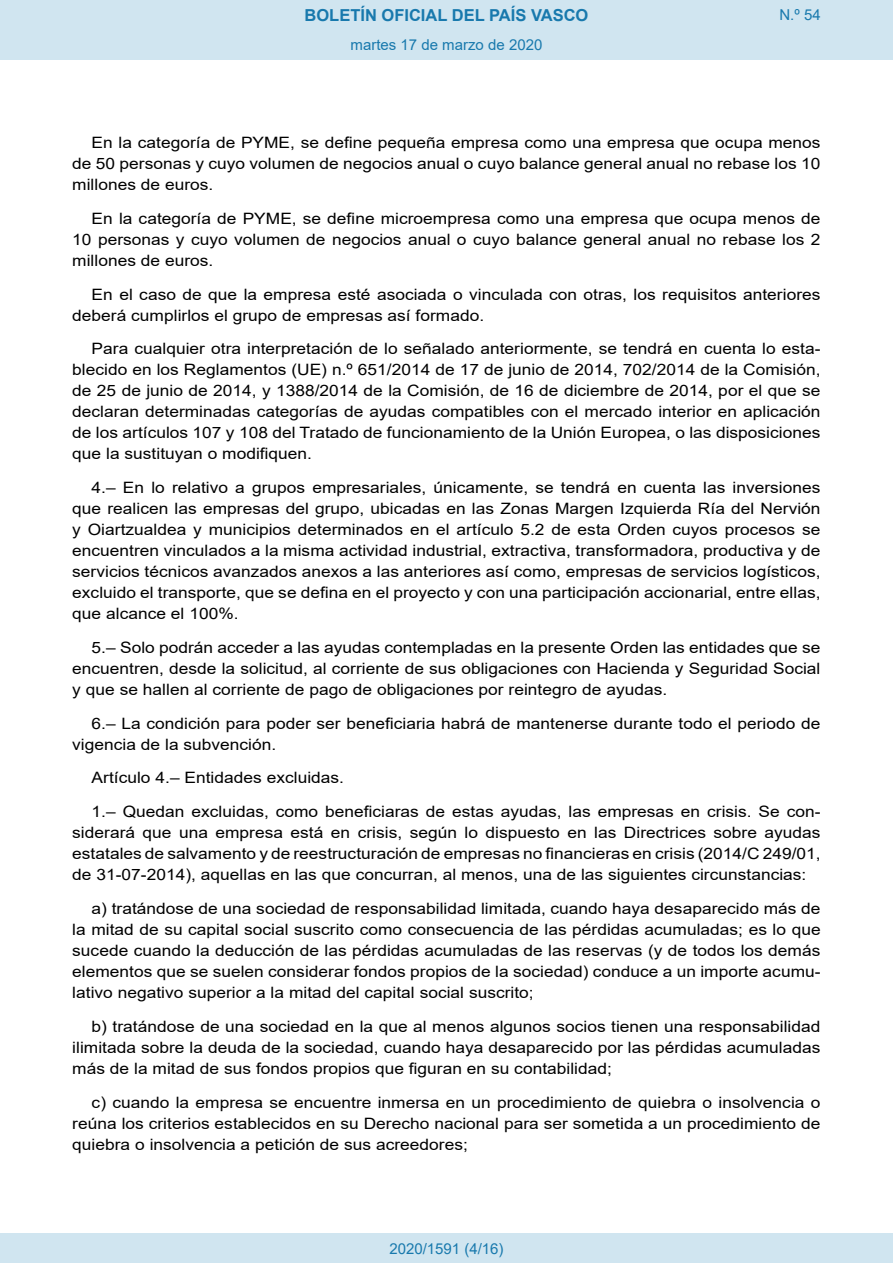
<style>
.page{position:relative;width:893px;height:1263px;background:#fff}
.page>*{position:absolute;margin:0;border:0;box-sizing:border-box;transform-origin:0 0}
.t1{font:700 16.5px "Arial";color:#1879ad}
.BOPVDetalle{font:15.6px/21px "Arial";color:#000;text-align:justify;scale:1.11 1}
.Paginacion_Centro{font:15px "Arial";color:#1879ad}
</style>
<div class="page">
<div style="left:0;top:0;width:893px;height:60px;background:#d0e5f0"></div>
<div style="left:0;top:1233px;width:893px;height:30px;background:#d0e5f0"></div>
<p class="t1" style="left:305px;top:3px;width:285px">BOLETÍN OFICIAL DEL PAÍS VASCO</p>
<p class="Paginacion_Centro" style="left:351px;top:35px;width:193px">martes 17 de marzo de 2020</p>
<p class="Paginacion_Centro" style="left:779px;top:5px;width:43px">N.º 54</p>
<p class="BOPVDetalle" style="left:72px;top:132px;width:675px;text-indent:19px">En la categoría de PYME, se define pequeña empresa como una empresa que ocupa menos de 50 personas y cuyo volumen de negocios anual o cuyo balance general anual no rebase los 10 millones de euros.</p>
<p class="BOPVDetalle" style="left:72px;top:208px;width:676px;text-indent:19px">En la categoría de PYME, se define microempresa como una empresa que ocupa menos de 10 personas y cuyo volumen de negocios anual o cuyo balance general anual no rebase los 2 millones de euros.</p>
<p class="BOPVDetalle" style="left:72px;top:284px;width:675px;text-indent:19px">En el caso de que la empresa esté asociada o vinculada con otras, los requisitos anteriores deberá cumplirlos el grupo de empresas así formado.</p>
<p class="BOPVDetalle" style="left:72px;top:338px;width:676px;text-indent:19px">Para cualquier otra interpretación de lo señalado anteriormente, se tendrá en cuenta lo esta&shy;blecido en los Reglamentos (UE) n.º 651/2014 de 17 de junio de 2014, 702/2014 de la Comisión, de 25 de junio de 2014, y 1388/2014 de la Comisión, de 16 de diciembre de 2014, por el que se declaran determinadas categorías de ayudas compatibles con el mercado interior en aplicación de los artículos 107 y 108 del Tratado de funcionamiento de la Unión Europea, o las disposiciones que la sustituyan o modifiquen.</p>
<p class="BOPVDetalle" style="left:72px;top:477px;width:676px;text-indent:19px">4.– En lo relativo a grupos empresariales, únicamente, se tendrá en cuenta las inversiones que realicen las empresas del grupo, ubicadas en las Zonas Margen Izquierda Ría del Nervión y Oiartzualdea y municipios determinados en el artículo 5.2 de esta Orden cuyos procesos se encuentren vinculados a la misma actividad industrial, extractiva, transformadora, productiva y de servicios técnicos avanzados anexos a las anteriores así como, empresas de servicios logísticos, excluido el transporte, que se defina en el proyecto y con una participación accionarial, entre ellas, que alcance el 100%.</p>
<p class="BOPVDetalle" style="left:72px;top:637px;width:676px;text-indent:19px">5.– Solo podrán acceder a las ayudas contempladas en la presente Orden las entidades que se encuentren, desde la solicitud, al corriente de sus obligaciones con Hacienda y Seguridad Social y que se hallen al corriente de pago de obligaciones por reintegro de ayudas.</p>
<p class="BOPVDetalle" style="left:72px;top:713px;width:676px;text-indent:19px">6.– La condición para poder ser beneficiaria habrá de mantenerse durante todo el periodo de vigencia de la subvención.</p>
<p class="BOPVDetalle" style="left:92px;top:767px;width:229px">Artículo 4.– Entidades excluidas.</p>
<p class="BOPVDetalle" style="left:72px;top:801px;width:676px;text-indent:19px">1.– Quedan excluidas, como beneficiaras de estas ayudas, las empresas en crisis. Se con&shy;siderará que una empresa está en crisis, según lo dispuesto en las Directrices sobre ayudas estatales de salvamento y de reestructuración de empresas no financieras en crisis (2014/C 249/01, de 31-07-2014), aquellas en las que concurran, al menos, una de las siguientes circunstancias:</p>
<p class="BOPVDetalle" style="left:72px;top:898px;width:676px;text-indent:19px">a) tratándose de una sociedad de responsabilidad limitada, cuando haya desaparecido más de la mitad de su capital social suscrito como consecuencia de las pérdidas acumuladas; es lo que sucede cuando la deducción de las pérdidas acumuladas de las reservas (y de todos los demás elementos que se suelen considerar fondos propios de la sociedad) conduce a un importe acumu&shy;lativo negativo superior a la mitad del capital social suscrito;</p>
<p class="BOPVDetalle" style="left:72px;top:1016px;width:676px;text-indent:19px">b) tratándose de una sociedad en la que al menos algunos socios tienen una responsabilidad ilimitada sobre la deuda de la sociedad, cuando haya desaparecido por las pérdidas acumuladas más de la mitad de sus fondos propios que figuran en su contabilidad;</p>
<p class="BOPVDetalle" style="left:72px;top:1091px;width:675px;text-indent:19px">c) cuando la empresa se encuentre inmersa en un procedimiento de quiebra o insolvencia o reúna los criterios establecidos en su Derecho nacional para ser sometida a un procedimiento de quiebra o insolvencia a petición de sus acreedores;</p>
<p class="Paginacion_Centro" style="left:389px;top:1238px;width:116px">2020/1591 (4/16)</p>
</div>
